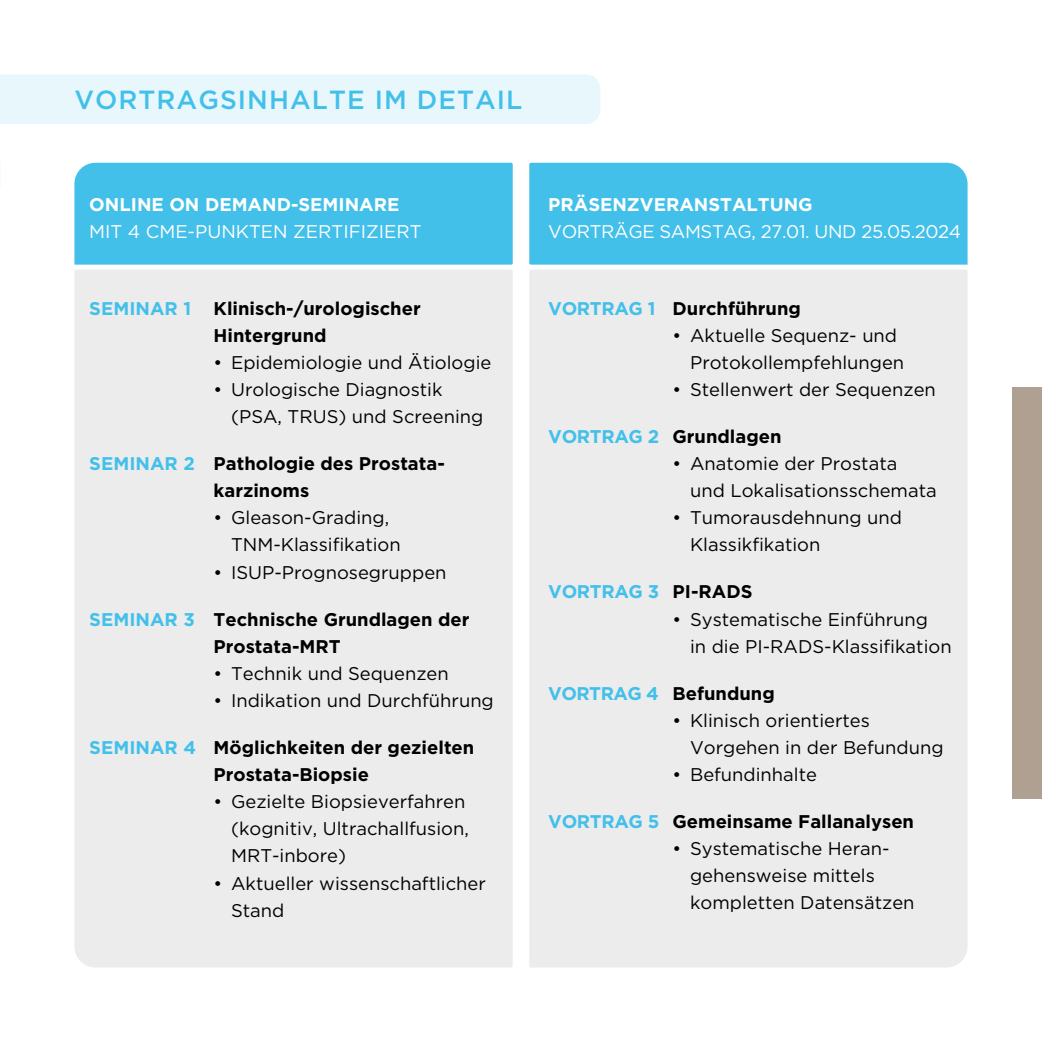
<style>
.page{position:relative;width:1042px;height:1042px;background:#fff}
.page>*{position:absolute;margin:0;border:0;box-sizing:border-box;transform-origin:0 0}
.t1{font:500 26.25px "Gotham";letter-spacing:.04em;color:#43c0ea}
.t2{font:18.38px/27.1px "Gotham";color:#000}
.t3{font:700 18.38px/27.1px "Gotham";color:#000}
.t4{font:700 18.38px "Gotham";color:#fff}
.t5{font:18.38px "Gotham";letter-spacing:-.02em;color:#fff}
.t6{font:18.38px "Gotham";color:#fff}
.t7{font:700 18.38px "Gotham";letter-spacing:-.02em;color:#43c0ea}
.s1{color:#43c0ea}
.s2{color:#000}
</style>
<div class="page">
<div style="left:1012px;top:387px;width:30px;height:412px;background:#afa091"></div>
<div style="left:529px;top:163px;width:438px;height:102px;background:#43c0ea"></div>
<div style="left:529px;top:270px;width:438px;height:697px;background:#ececec"></div>
<div style="left:74px;top:163px;width:439px;height:102px;background:#43c0ea"></div>
<div style="left:74px;top:270px;width:439px;height:697px;background:#ececec"></div>
<div style="left:0;top:74px;width:600px;height:50px;background:#e8f7fc"></div>
<h1 class="t1" style="left:74px;top:83px;width:449px">VORTRAGSINHALTE IM DETAIL</h1>
<p class="t4" style="left:89px;top:192px;width:312px">ONLINE ON DEMAND-SEMINARE</p>
<p class="t6" style="left:89px;top:220px;width:334px">MIT 4 CME-PUNKTEN ZERTIFIZIERT</p>
<p class="t3" style="left:214px;top:294px;width:209px;text-indent:-124px"><span class="s1">SEMINAR 1</span> Klinisch-/urologischer<br>Hintergrund</p>
<p class="t2" style="left:214px;top:348px;width:279px">• Epidemiologie und Ätiologie</p>
<p class="t2" style="left:231px;top:375px;width:254px;text-indent:-17px">• Urologische Diagnostik (PSA, TRUS) und Screening</p>
<p class="t3" style="left:214px;top:450px;width:233px;text-indent:-124px"><span class="s1">SEMINAR 2</span> Pathologie des Prostata&shy;karzinoms</p>
<p class="t2" style="left:231px;top:504px;width:171px;text-indent:-17px">• Gleason-Grading,<br>TNM-Klassifikation</p>
<p class="t2" style="left:214px;top:558px;width:234px">• ISUP-Prognosegruppen</p>
<p class="t3" style="left:89px;top:605px;width:382px;text-align:center"><span class="s1">SEMINAR 3</span> Technische Grundlagen der<br>Prostata-MRT</p>
<p class="t2" style="left:214px;top:659px;width:237px">• Technik und Sequenzen</p>
<p class="t2" style="left:214px;top:686px;width:282px">• Indikation und Durchführung</p>
<p class="t3" style="left:214px;top:734px;width:262px;text-indent:-124px"><span class="s1">SEMINAR 4</span> Möglichkeiten der gezielten<br>Prostata-Biopsie</p>
<p class="t2" style="left:231px;top:788px;width:239px;text-indent:-17px">• Gezielte Biopsieverfahren (kognitiv, Ultrachallfusion,<br>MRT-inbore)</p>
<p class="t2" style="left:231px;top:869px;width:256px;text-indent:-17px">• Aktueller wissenschaftlicher<br>Stand</p>
<p class="t4" style="left:548px;top:192px;width:266px">PRÄSENZVERANSTALTUNG</p>
<p class="t5" style="left:548px;top:220px;width:414px">VORTRÄGE SAMSTAG, 27.01. UND 25.05.2024</p>
<p class="t3" style="left:548px;top:294px;width:254px"><span class="s1">VORTRAG 1</span> Durchführung</p>
<p class="t2" style="left:690px;top:321px;width:216px;text-indent:-17px">• Aktuelle Sequenz- und<br>Protokollempfehlungen</p>
<p class="t2" style="left:672px;top:375px;width:265px">• Stellenwert der Sequenzen</p>
<p class="t3" style="left:548px;top:423px;width:235px"><span class="s1">VORTRAG 2</span> Grundlagen</p>
<p class="t2" style="left:690px;top:450px;width:248px;text-indent:-17px">• Anatomie der Prostata und Lokalisationsschemata</p>
<p class="t2" style="left:690px;top:504px;width:213px;text-indent:-17px">• Tumorausdehnung und<br>Klassikfikation</p>
<p class="t7" style="left:548px;top:580px;width:206px">VORTRAG 3 <span class="s2">PI-RADS</span></p>
<p class="t2" style="left:690px;top:605px;width:263px;text-indent:-17px">• Systematische Einführung<br>in die PI-RADS-Klassifikation</p>
<p class="t3" style="left:548px;top:679px;width:228px"><span class="s1">VORTRAG 4</span> Befundung</p>
<p class="t2" style="left:690px;top:706px;width:255px;text-indent:-17px">• Klinisch orientiertes<br>Vorgehen in der Befundung</p>
<p class="t2" style="left:672px;top:760px;width:146px">• Befundinhalte</p>
<p class="t3" style="left:548px;top:808px;width:367px"><span class="s1">VORTRAG 5</span> Gemeinsame Fallanalysen</p>
<p class="t2" style="left:690px;top:835px;width:226px;text-indent:-17px">• Systematische Heran&shy;gehensweise mittels kompletten Datensätzen</p>
</div>
